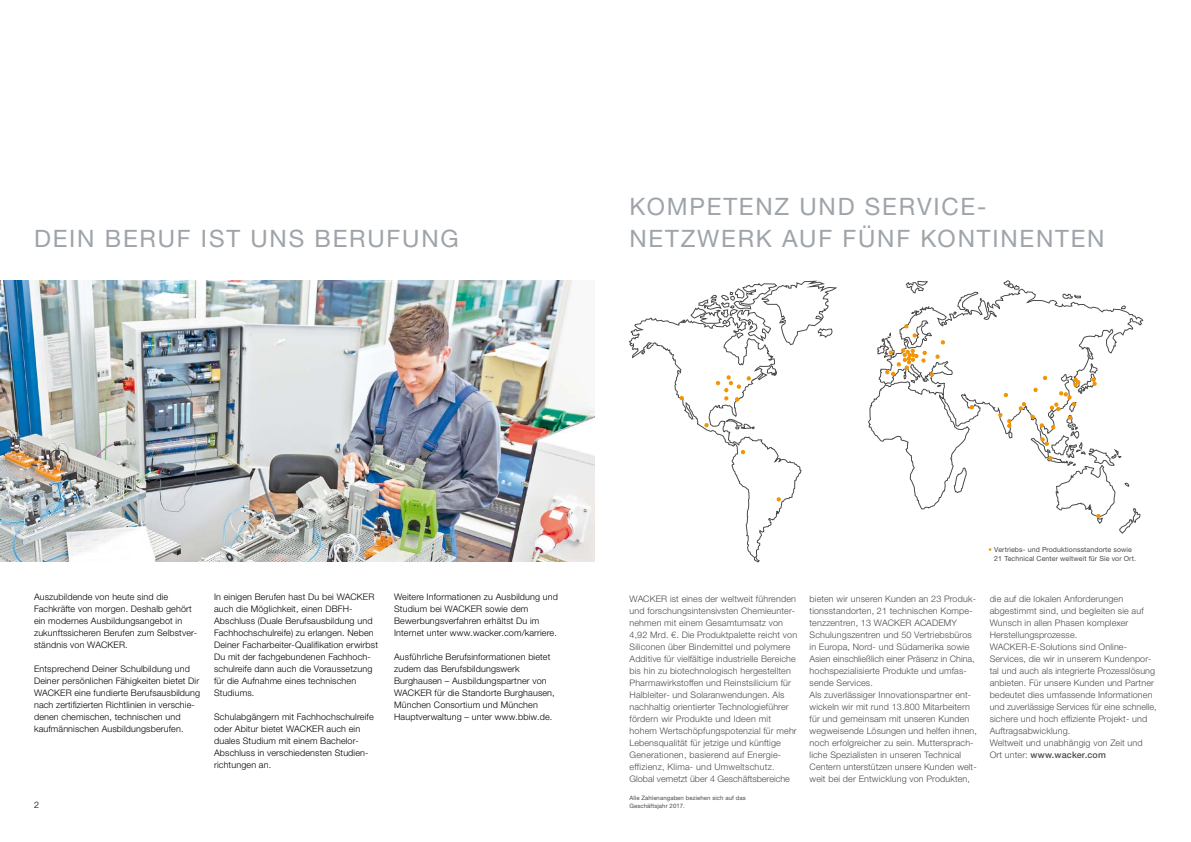
<style>
.page{position:relative;width:1191px;height:842px;background:#fff}
.page>*{position:absolute;margin:0;border:0;box-sizing:border-box;transform-origin:0 0}
.t1{font:24px/32px "Neue Helveticafor WACKER 55";letter-spacing:.075em;color:#9ea4a9}
.t2{font:24px "Helvetica Neue LT Std";letter-spacing:.075em;color:#9ea4a9}
.t3{font:9px/12px "Neue Helveticafor WACKER 45";letter-spacing:.015em;color:#4b4b4d}
.t4{font:9px/12px "Neue Helveticafor WACKER 45";letter-spacing:.015em;color:#000}
.t5{font:9px "Neue Helveticafor WACKER 65";letter-spacing:.015em;color:#4b4b4d}
.t6{font:7px/9px "Neue Helveticafor WACKER 55";letter-spacing:.015em;color:#4b4b4d}
.t7{font:6px/8px "Neue Helveticafor WACKER 55";letter-spacing:.015em;color:#4b4b4d}
.s1{font-family:"Neue Helveticafor WACKER 45";color:#f39400}
.s2{font-family:"Neue Helveticafor WACKER 45"}
</style>
<div class="page">
<img style="left:0;top:281px;width:595px;height:280px">
<svg style="left:691px;top:281px;width:145px;height:57px"></svg>
<svg style="left:629px;top:317px;width:172px;height:245px"></svg>
<svg style="left:767px;top:366px;width:9px;height:9px"></svg>
<svg style="left:726px;top:419px;width:28px;height:10px"></svg>
<svg style="left:868px;top:289px;width:274px;height:220px"></svg>
<svg style="left:953px;top:292px;width:28px;height:22px"></svg>
<svg style="left:1003px;top:281px;width:16px;height:8px"></svg>
<svg style="left:1062px;top:294px;width:18px;height:5px"></svg>
<svg style="left:1121px;top:306px;width:4px;height:3px"></svg>
<svg style="left:954px;top:468px;width:12px;height:25px"></svg>
<svg style="left:911px;top:311px;width:8px;height:4px"></svg>
<svg style="left:906px;top:281px;width:21px;height:12px"></svg>
<svg style="left:1004px;top:393px;width:3px;height:4px"></svg>
<svg style="left:970px;top:405px;width:3px;height:4px"></svg>
<svg style="left:680px;top:396px;width:3px;height:4px"></svg>
<svg style="left:747px;top:376px;width:3px;height:4px"></svg>
<svg style="left:777px;top:497px;width:3px;height:4px"></svg>
<svg style="left:704px;top:423px;width:4px;height:4px"></svg>
<svg style="left:741px;top:450px;width:4px;height:4px"></svg>
<svg style="left:716px;top:376px;width:24px;height:25px"></svg>
<svg style="left:877px;top:324px;width:67px;height:63px"></svg>
<svg style="left:998px;top:413px;width:14px;height:25px"></svg>
<svg style="left:1019px;top:348px;width:121px;height:185px"></svg>
<h1 class="t2" style="left:34px;top:224px;width:426px">DEIN BERUF IST UNS BERUFUNG</h1>
<h1 class="t1" style="left:629px;top:190px;width:476px">KOMPETENZ UND SERVICE-<br>NETZWERK AUF FÜNF KONTINENTEN</h1>
<p class="t4" style="left:34px;top:591px;width:165px">Auszubildende von heute sind die Fachkräfte von morgen. Deshalb gehört ein modernes Ausbildungsangebot in zukunftssicheren Berufen zum Selbstver&shy;ständnis von WACKER.</p>
<p class="t4" style="left:34px;top:663px;width:168px">Entsprechend Deiner Schulbildung und Deiner persönlichen Fähigkeiten bietet Dir WACKER eine fundierte Berufsausbildung nach zertifizierten Richtlinien in verschie&shy;denen chemischen, technischen und kaufmännischen Ausbildungsberufen.</p>
<p class="t4" style="left:34px;top:799px;width:7px">2</p>
<p class="t4" style="left:214px;top:591px;width:165px">In einigen Berufen hast Du bei WACKER auch die Möglichkeit, einen DBFH-Abschluss (Duale Berufsausbildung und Fachhochschulreife) zu erlangen. Neben Deiner Facharbeiter-Qualifikation erwirbst Du mit der fachgebundenen Fachhoch&shy;schulreife dann auch die Voraussetzung für die Aufnahme eines technischen Studiums.</p>
<p class="t4" style="left:214px;top:711px;width:161px">Schulabgängern mit Fachhochschulreife oder Abitur bietet WACKER auch ein duales Studium mit einem Bachelor-Abschluss in verschiedensten Studien&shy;richtungen an.</p>
<p class="t4" style="left:394px;top:591px;width:165px">Weitere Informationen zu Ausbildung und Studium bei WACKER sowie dem Bewerbungsverfahren erhältst Du im Internet unter www.wacker.com/karriere.</p>
<p class="t4" style="left:394px;top:651px;width:162px">Ausführliche Berufsinformationen bietet zudem das Berufsbildungswerk Burghausen – Ausbildungspartner von WACKER für die Standorte Burghausen, München Consortium und München Hauptverwaltung – unter www.bbiw.de.</p>
<p class="t6" style="left:994px;top:545px;width:143px;text-indent:-6px"><span class="s1">•</span> Vertriebs- und Produktionsstandorte sowie<br>21 Technical Center weltweit für Sie vor Ort.</p>
<p class="t3" style="left:629px;top:592px;width:169px">WACKER ist eines der weltweit führenden und forschungsintensivsten Chemieunter&shy;nehmen mit einem Gesamtumsatz von 4,92 Mrd. €. Die Produktpalette reicht von Siliconen über Bindemittel und polymere Additive für vielfältige industrielle Bereiche bis hin zu biotechnologisch hergestellten Pharmawirkstoffen und Reinstsilicium für Halbleiter- und Solaranwendungen. Als nachhaltig orientierter Technologieführer fördern wir Produkte und Ideen mit hohem Wertschöpfungspotenzial für mehr Lebensqualität für jetzige und künftige Generationen, basierend auf Energie&shy;effizienz, Klima- und Umweltschutz.<br>Global vernetzt über 4 Geschäftsbereiche</p>
<p class="t7" style="left:629px;top:794px;width:118px">Alle Zahlenangaben beziehen sich auf das<br>Geschäftsjahr 2017.</p>
<p class="t3" style="left:809px;top:592px;width:169px">bieten wir unseren Kunden an 23 Produk&shy;tionsstandorten, 21 technischen Kompe&shy;tenzzentren, 13 WACKER ACADEMY Schulungszentren und 50 Vertriebsbüros in Europa, Nord- und Südamerika sowie Asien einschließlich einer Präsenz in China, hochspezialisierte Produkte und umfas&shy;sende Services.<br>Als zuverlässiger Innovationspartner ent&shy;wickeln wir mit rund 13.800 Mitarbeitern für und gemeinsam mit unseren Kunden wegweisende Lösungen und helfen ihnen, noch erfolgreicher zu sein. Muttersprach&shy;liche Spezialisten in unseren Technical Centern unterstützen unsere Kunden welt&shy;weit bei der Entwicklung von Produkten,</p>
<p class="t3" style="left:989px;top:592px;width:168px">die auf die lokalen Anforderungen abgestimmt sind, und begleiten sie auf Wunsch in allen Phasen komplexer Herstellungsprozesse.<br>WACKER-E-Solutions sind Online-Services, die wir in unserem Kundenpor&shy;tal und auch als integrierte Prozesslösung anbieten. Für unsere Kunden und Partner bedeutet dies umfassende Informationen und zuverlässige Services für eine schnelle, sichere und hoch effiziente Projekt- und Auftragsabwicklung.<br>Weltweit und unabhängig von Zeit und</p>
<p class="t5" style="left:989px;top:749px;width:118px"><span class="s2">Ort unter:</span> www.wacker.com</p>
</div>
